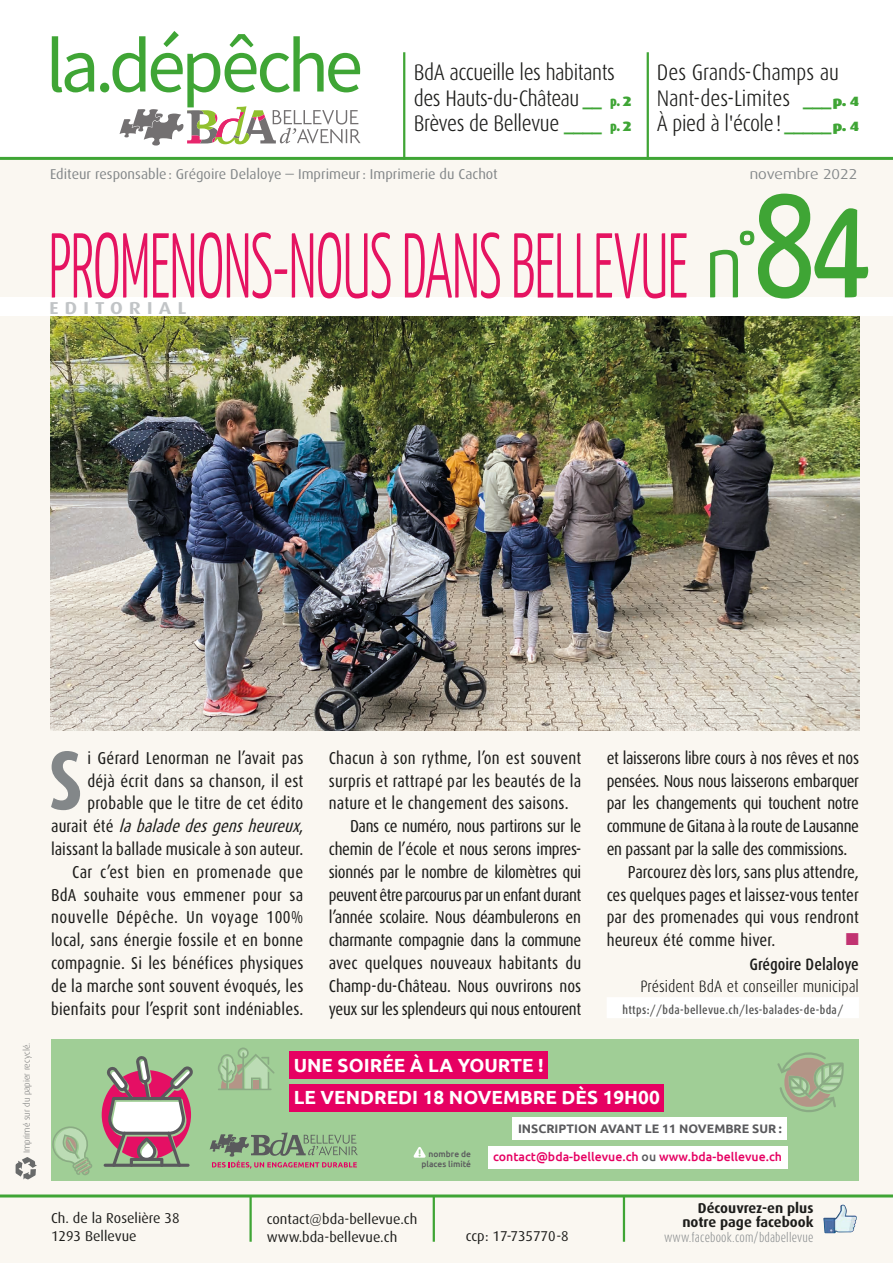
<style>
.page{position:relative;width:893px;height:1263px;background:#faf7f1}
.page>*{position:absolute;margin:0;border:0;box-sizing:border-box;transform-origin:0 0}
.t1{font:147px "Yanone Kaffeesatz";color:#3fa535}
.t2{font:300 91.8px "Yanone Kaffeesatz";letter-spacing:-.015em;color:#e51361;scale:.68 1}
.t3{font:700 83.55px "Dax Condensed";color:#838789}
.t4{font:77.55px "Source Sans Pro";letter-spacing:-.06em;color:#3fa535}
.t5{font:300 22.5px/25.5px "Dax Condensed";letter-spacing:-.02em;color:#1d1d1b}
.t6{font:300 22.5px/25.5px "Dax Condensed";color:#1d1d1b}
.t7{font:700 19.05px/32.2px "Ubuntu";color:#fff}
.t8{font:17.25px/22.8px "Dax Condensed";color:#1d1d1b;text-align:right}
.t9{font:17.25px "Dax Condensed";letter-spacing:-.02em;color:#1d1d1b}
.t10{font:17.25px "Dax Condensed";letter-spacing:-.025em;color:#1d1d1b}
.t11{font:700 17.25px "Dax Wide";letter-spacing:.36em;color:#c1c4c6}
.t12{font:17.25px "Zapf Dingbats ITC";color:#c13371}
.t13{font:300 16.5px "Dax Condensed";color:#1d1d1b}
.t14{font:500 16.5px "Dax Condensed";color:#1d1d1b}
.t15{font:14.25px/18px "Dax";color:#1d1d1b}
.t16{font:14.25px "Dax";color:#838789}
.t17{font:700 14.25px/13.5px "Dax";color:#1d1d1b;text-align:right}
.t18{font:14.25px "Dax Wide";color:#838789}
.t19{font:500 12.3px "Ubuntu";color:#e60062}
.t20{font:700 12.3px "Ubuntu";color:#5a5a5d}
.t21{font:500 12px "Dax Condensed";letter-spacing:.03em;color:#575756}
.t22{font:300 12px "Dax Compact";letter-spacing:.01em;color:#838789}
.t23{font:300 9px "Dax";color:#686a6a}
.t24{font:500 8.4px/10.2px "Ubuntu";color:#5a5a5d;text-align:right}
.s1{font-family:"Dax Wide";font-weight:900;font-size:13.5px;color:#3fa535}
.s2{font-weight:900;font-size:13.5px;color:#3fa535}
.s3{font-weight:300;font-size:93.3px}
.s4{font-weight:300;font-size:75px}
.s5{font-style:italic}
.s6{color:#5a5a5d}
</style>
<div class="page">
<div style="left:0;top:0;width:893px;height:159px;background:#fff"></div>
<img style="left:50px;top:316px;width:809px;height:414px">
<hr style="left:0;top:157px;width:893px;height:3px;background:#3fa535">
<div style="left:0;top:298px;width:893px;height:18px;background:#fff"></div>
<hr style="left:403px;top:52px;width:2px;height:108px;background:#3fa535">
<hr style="left:647px;top:52px;width:2px;height:108px;background:#3fa535">
<hr style="left:0;top:1194px;width:893px;height:3px;background:#3fa535">
<hr style="left:249px;top:1196px;width:3px;height:46px;background:#3fa535">
<hr style="left:623px;top:1196px;width:2px;height:46px;background:#3fa535">
<hr style="left:433px;top:1196px;width:2px;height:46px;background:#3fa535">
<svg style="left:120px;top:106px;width:241px;height:40px"></svg>
<img style="left:823px;top:1205px;width:34px;height:28px">
<svg style="left:16px;top:1157px;width:21px;height:22px"></svg>
<div style="left:607px;top:997px;width:252px;height:21px;background:#fff"></div>
<div style="left:51px;top:1040px;width:808px;height:140px;background:#a0ce96"></div>
<svg style="left:777px;top:1052px;width:67px;height:60px"></svg>
<svg style="left:52px;top:1126px;width:40px;height:49px"></svg>
<svg style="left:218px;top:1047px;width:57px;height:43px"></svg>
<div style="left:254px;top:1080px;width:5px;height:8px;background:#b49587"></div>
<svg style="left:210px;top:1132px;width:148px;height:36px"></svg>
<div style="left:289px;top:1052px;width:259px;height:27px;background:#e60062"></div>
<div style="left:289px;top:1084px;width:375px;height:27px;background:#e60062"></div>
<div style="left:512px;top:1117px;width:275px;height:23px;background:#fff"></div>
<div style="left:488px;top:1146px;width:299px;height:22px;background:#fff"></div>
<hr style="left:104px;top:1164px;width:86px;height:3px;background:#5a5a5d;border-radius:2px">
<svg style="left:105px;top:1056px;width:88px;height:111px"></svg>
<svg style="left:413px;top:1147px;width:13px;height:11px"></svg>
<h3 class="t4" style="left:45px;top:16px;width:319px">la.dépêche</h3>
<h3 class="t5" style="left:414px;top:60px;width:219px">BdA accueille les habitants des Hauts-du-Château <span class="s1">__</span> <span class="s2">p.</span> <span class="s1">2<br></span>Brèves de Bellevue <span class="s1">____</span> <span class="s2">p.</span> <span class="s1">2</span></h3>
<h3 class="t6" style="left:657px;top:60px;width:204px">Des Grands-Champs au<br>Nant-des-Limites <span class="s1">___p. 4<br></span>À pied à l'école! <span class="s1">_____p. 4</span></h3>
<p class="t16" style="left:50px;top:166px;width:449px">Editeur responsable: Grégoire Delaloye – Imprimeur: Imprimerie du Cachot</p>
<p class="t18" style="left:750px;top:166px;width:109px">novembre 2022</p>
<h2 class="t2" style="left:48px;top:210px;width:943px">PROMENONS-NOUS DANS BELLEVUE</h2>
<p class="t11" style="left:50px;top:298px;width:138px">EDITORIAL</p>
<h1 class="t1" style="left:705px;top:157px;width:168px"><span class="s3">n</span><span class="s4">°</span>84</h1>
<p class="t23" style="left:22px;top:1153px;width:112px;rotate:-90deg">Imprimé sur du papier recyclé.</p>
<p class="t8" style="left:51px;top:746px;width:255px">i Gérard Lenorman ne l’avait pas<br>déjà écrit dans sa chanson, il est probable que le titre de cet édito<br>a u r a i t é t é <span class="s5">labaladedesgensheureux</span>, laissant la ballade musicale à son auteur.<br>Car c’est bien en promenade que BdA souhaite vous emmener pour sa nouvelle Dépêche. Un voyage 100% local, sans énergie fossile et en bonne compagnie. Si les bénéfices physiques de la marche sont souvent évoqués, les bienfaits pour l’esprit sont indéniables.</p>
<p class="t8" style="left:329px;top:746px;width:254px">Chacun à son rythme, l’on est souvent</p>
<h3 class="t3" style="left:49px;top:734px;width:35px">S</h3>
<p class="t8" style="left:329px;top:769px;width:254px">surpris et rattrapé par les beautés de la</p>
<p class="t8" style="left:329px;top:792px;width:241px">nature et le changement des saisons.</p>
<p class="t9" style="left:350px;top:817px;width:233px">Dans ce numéro, nous partirons sur le</p>
<p class="t9" style="left:329px;top:839px;width:254px">chemin de l’école et nous serons impres-</p>
<p class="t9" style="left:329px;top:862px;width:254px">sionnés par le nombre de kilomètres qui</p>
<p class="t10" style="left:329px;top:885px;width:254px">peuvent être parcourus par un enfant durant</p>
<p class="t8" style="left:329px;top:906px;width:254px">l’année scolaire. Nous déambulerons en</p>
<p class="t9" style="left:329px;top:931px;width:254px">charmante compagnie dans la commune</p>
<p class="t8" style="left:329px;top:952px;width:254px">avec quelques nouveaux habitants du</p>
<p class="t8" style="left:329px;top:975px;width:254px">Champ-du-Château. Nous ouvrirons nos</p>
<p class="t9" style="left:329px;top:999px;width:254px">yeux sur les splendeurs qui nous entourent</p>
<p class="t9" style="left:607px;top:748px;width:254px">et laisserons libre cours à nos rêves et nos</p>
<p class="t9" style="left:607px;top:771px;width:254px">pensées. Nous nous laisserons embarquer</p>
<p class="t8" style="left:607px;top:792px;width:254px">par les changements qui touchent notre</p>
<p class="t9" style="left:607px;top:817px;width:254px">commune de Gitana à la route de Lausanne</p>
<p class="t9" style="left:607px;top:839px;width:242px">en passant par la salle des commissions.</p>
<p class="t8" style="left:628px;top:860px;width:232px">Parcourez dès lors, sans plus attendre,</p>
<p class="t8" style="left:607px;top:883px;width:254px">ces quelques pages et laissez-vous tenter</p>
<p class="t8" style="left:607px;top:906px;width:254px">par des promenades qui vous rendront</p>
<p class="t8" style="left:607px;top:929px;width:170px">heureux été comme hiver.</p>
<p class="t12" style="left:846px;top:931px;width:15px">■</p>
<p class="t14" style="left:749px;top:955px;width:111px">Grégoire Delaloye</p>
<p class="t13" style="left:640px;top:977px;width:220px">Président BdA et conseiller municipal</p>
<p class="t21" style="left:622px;top:1003px;width:222px">https://bda-bellevue.ch/les-balades-de-bda/</p>
<p class="t7" style="left:294px;top:1049px;width:367px">UNE SOIRÉE À LA YOURTE !<br>LE VENDREDI 18 NOVEMBRE DÈS 19H00</p>
<p class="t20" style="left:518px;top:1121px;width:265px">INSCRIPTION AVANT LE 11 NOVEMBRE SUR :</p>
<p class="t19" style="left:493px;top:1149px;width:290px">contact@bda-bellevue.ch <span class="s6">ou</span> www.bda-bellevue.ch</p>
<p class="t24" style="left:422px;top:1148px;width:51px">nombre de places limité</p>
<p class="t15" style="left:51px;top:1209px;width:130px">Ch. de la Roselière 38<br>1293 Bellevue</p>
<p class="t15" style="left:267px;top:1210px;width:152px">contact@bda-bellevue.ch www.bda-bellevue.ch</p>
<p class="t15" style="left:466px;top:1227px;width:104px">ccp: 17-735770-8</p>
<p class="t17" style="left:682px;top:1201px;width:133px">Découvrez-en plus notre page facebook</p>
<p class="t22" style="left:664px;top:1229px;width:151px">www.facebook.com/bdabellevue</p>
</div>
